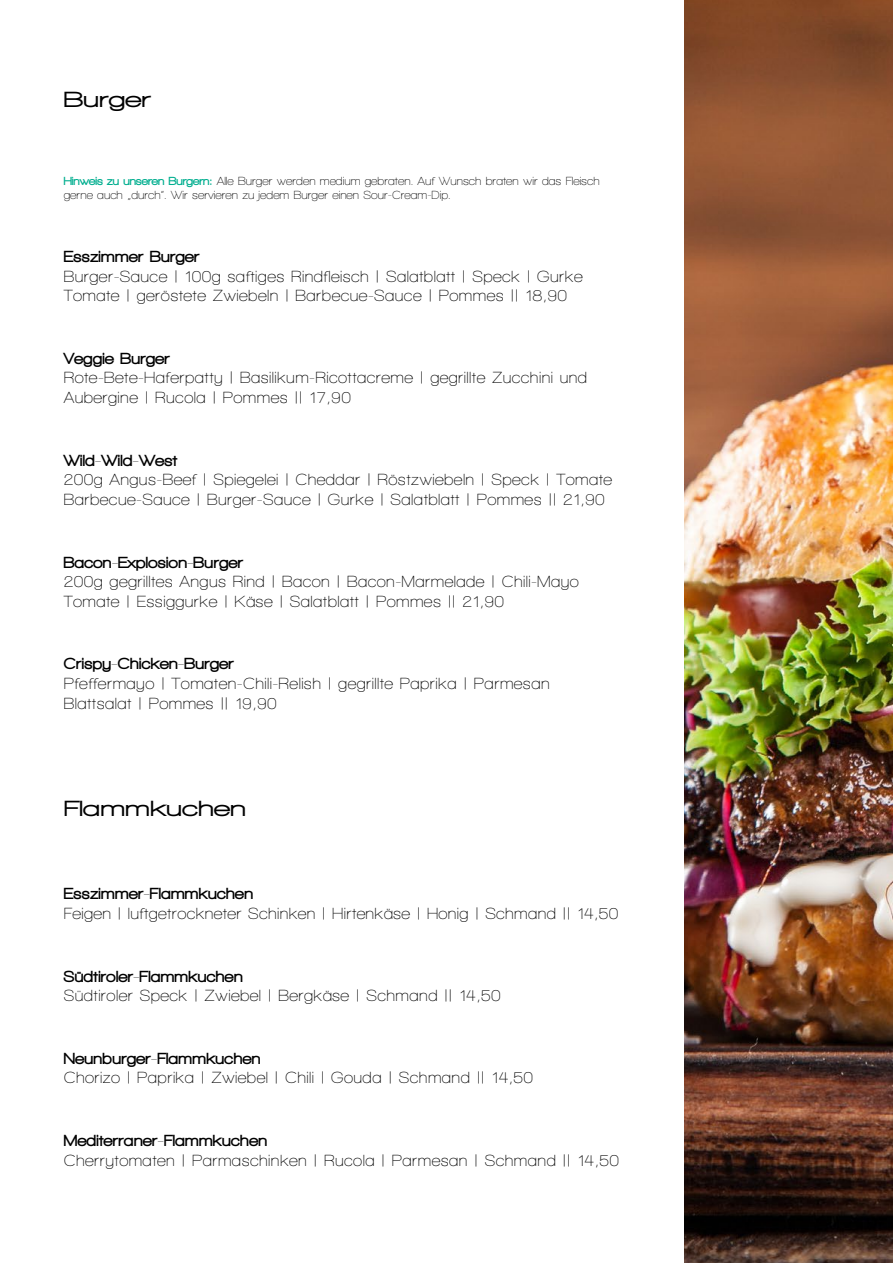
<style>
.page{position:relative;width:893px;height:1263px;background:#fff}
.page>*{position:absolute;margin:0;border:0;box-sizing:border-box;transform-origin:0 0}
.t1{font:900 22.5px "Walkway Expand";color:#000}
.t2{font:600 16.5px/19.8px "Walkway";letter-spacing:.025em;color:#000}
.t3{font:900 16.5px "Walkway";letter-spacing:.025em;color:#000}
.t4{font:600 12px/14.4px "Walkway";color:#000}
.s1{font-weight:900;color:#00ae8f}
</style>
<div class="page">
<img style="left:685px;top:0;width:208px;height:1263px">
<h1 class="t1" style="left:64px;top:87px;width:89px">Burger</h1>
<p class="t4" style="left:64px;top:174px;width:537px"><span class="s1">Hinweis zu unseren Burgern:</span> Alle Burger werden medium gebraten. Auf Wunsch braten wir das Fleisch gerne auch „durch“. Wir servieren zu jedem Burger einen Sour-Cream-Dip.</p>
<p class="t3" style="left:64px;top:247px;width:137px">Esszimmer Burger</p>
<p class="t2" style="left:64px;top:266px;width:520px">Burger-Sauce | 100g saftiges Rindfleisch | Salatblatt | Speck | Gurke<br>Tomate | geröstete Zwiebeln | Barbecue-Sauce | Pommes || 18,90</p>
<p class="t3" style="left:64px;top:349px;width:108px">Veggie Burger</p>
<p class="t2" style="left:64px;top:368px;width:525px">Rote-Bete-Haferpatty | Basilikum-Ricottacreme | gegrillte Zucchini und<br>Aubergine | Rucola | Pommes || 17,90</p>
<p class="t3" style="left:64px;top:451px;width:115px">Wild-Wild-West</p>
<p class="t2" style="left:64px;top:470px;width:550px">200g Angus-Beef | Spiegelei | Cheddar | Röstzwiebeln | Speck | Tomate<br>Barbecue-Sauce | Burger-Sauce | Gurke | Salatblatt | Pommes || 21,90</p>
<p class="t3" style="left:64px;top:553px;width:181px">Bacon-Explosion-Burger</p>
<p class="t2" style="left:64px;top:572px;width:517px">200g gegrilltes Angus Rind | Bacon | Bacon-Marmelade | Chili-Mayo<br>Tomate | Essiggurke | Käse | Salatblatt | Pommes || 21,90</p>
<p class="t3" style="left:64px;top:655px;width:172px">Crispy-Chicken-Burger</p>
<p class="t2" style="left:64px;top:674px;width:487px">Pfeffermayo | Tomaten-Chili-Relish | gegrillte Paprika | Parmesan<br>Blattsalat | Pommes || 19,90</p>
<h1 class="t1" style="left:64px;top:796px;width:184px">Flammkuchen</h1>
<p class="t3" style="left:64px;top:885px;width:191px">Esszimmer-Flammkuchen</p>
<p class="t2" style="left:64px;top:903px;width:556px">Feigen | luftgetrockneter Schinken | Hirtenkäse | Honig | Schmand || 14,50</p>
<p class="t3" style="left:64px;top:967px;width:180px">Südtiroler-Flammkuchen</p>
<p class="t2" style="left:64px;top:986px;width:438px">Südtiroler Speck | Zwiebel | Bergkäse | Schmand || 14,50</p>
<p class="t3" style="left:64px;top:1049px;width:198px">Neunburger-Flammkuchen</p>
<p class="t2" style="left:64px;top:1068px;width:471px">Chorizo | Paprika | Zwiebel | Chili | Gouda | Schmand || 14,50</p>
<p class="t3" style="left:64px;top:1131px;width:205px">Mediterraner-Flammkuchen</p>
<p class="t2" style="left:64px;top:1150px;width:557px">Cherrytomaten | Parmaschinken | Rucola | Parmesan | Schmand || 14,50</p>
</div>
